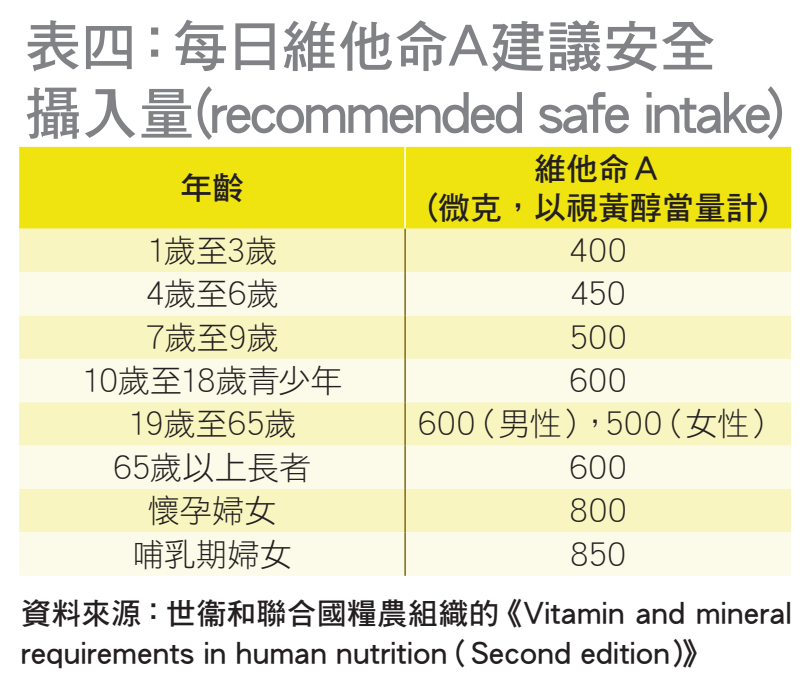
<style>
.page{position:relative;width:812px;height:699px;background:#fff}
.page>*{position:absolute;margin:0;border:0;box-sizing:border-box;transform-origin:0 0}
.t1{font:56px/67.2px "DF Hei HK W7";letter-spacing:-.03em;color:#808285}
.t2{font:32px "DF Hei HK W3";letter-spacing:-.01em;color:#231f20}
.t3{font:32px/38.4px "DF Hei HK W7";color:#231f20;text-align:center}
.t4{font:30px/40px "DF Hei HK W7";letter-spacing:.025em;color:#231f20}
</style>
<div class="page">
<div style="left:19px;top:147px;width:771px;height:81px;background:#efe40f"></div>
<div style="left:19px;top:228px;width:771px;height:44px;background:#f8f5c0"></div>
<svg style="left:19px;top:272px;width:771px;height:303px;background:#faf8d7"></svg>
<hr style="left:404px;top:147px;width:2px;height:81px;background:#fff">
<hr style="left:404px;top:228px;width:2px;height:44px;background:#8b7a2c">
<hr style="left:404px;top:272px;width:2px;height:43px;background:#8b7a2c">
<hr style="left:404px;top:315px;width:2px;height:43px;background:#8b7a2c">
<hr style="left:404px;top:358px;width:2px;height:44px;background:#8b7a2c">
<hr style="left:404px;top:402px;width:2px;height:43px;background:#8b7a2c">
<hr style="left:404px;top:445px;width:2px;height:43px;background:#8b7a2c">
<hr style="left:404px;top:488px;width:2px;height:44px;background:#8b7a2c">
<hr style="left:404px;top:532px;width:2px;height:43px;background:#8b7a2c">
<h1 class="t1" style="left:25px;top:11px;width:761px">表四：每日維他命A建議安全攝入量(recommended safe intake)</h1>
<p class="t3" style="left:180px;top:168px;width:65px">年齡</p>
<p class="t3" style="left:427px;top:149px;width:343px">維他命Ａ<br>(微克，以視黃醇當量計)</p>
<p class="t2" style="left:147px;top:233px;width:131px">1歲至3歲</p>
<p class="t2" style="left:569px;top:233px;width:59px">400</p>
<p class="t2" style="left:146px;top:276px;width:134px">4歲至6歲</p>
<p class="t2" style="left:569px;top:276px;width:58px">450</p>
<p class="t2" style="left:146px;top:319px;width:134px">7歲至9歲</p>
<p class="t2" style="left:569px;top:319px;width:59px">500</p>
<p class="t2" style="left:82px;top:363px;width:262px">10歲至18歲青少年</p>
<p class="t2" style="left:569px;top:363px;width:59px">600</p>
<p class="t2" style="left:128px;top:406px;width:169px">19歲至65歲</p>
<p class="t2" style="left:417px;top:406px;width:362px">600（男性），500（女性）</p>
<p class="t2" style="left:113px;top:449px;width:199px">65歲以上長者</p>
<p class="t2" style="left:569px;top:449px;width:59px">600</p>
<p class="t2" style="left:148px;top:493px;width:130px">懷孕婦女</p>
<p class="t2" style="left:569px;top:493px;width:59px">800</p>
<p class="t2" style="left:132px;top:536px;width:161px">哺乳期婦女</p>
<p class="t2" style="left:569px;top:536px;width:58px">850</p>
<p class="t4" style="left:21px;top:592px;width:771px">資料來源：世衞和聯合國糧農組織的《Vitamin and mineral requirements in human nutrition（Second edition）》</p>
</div>
